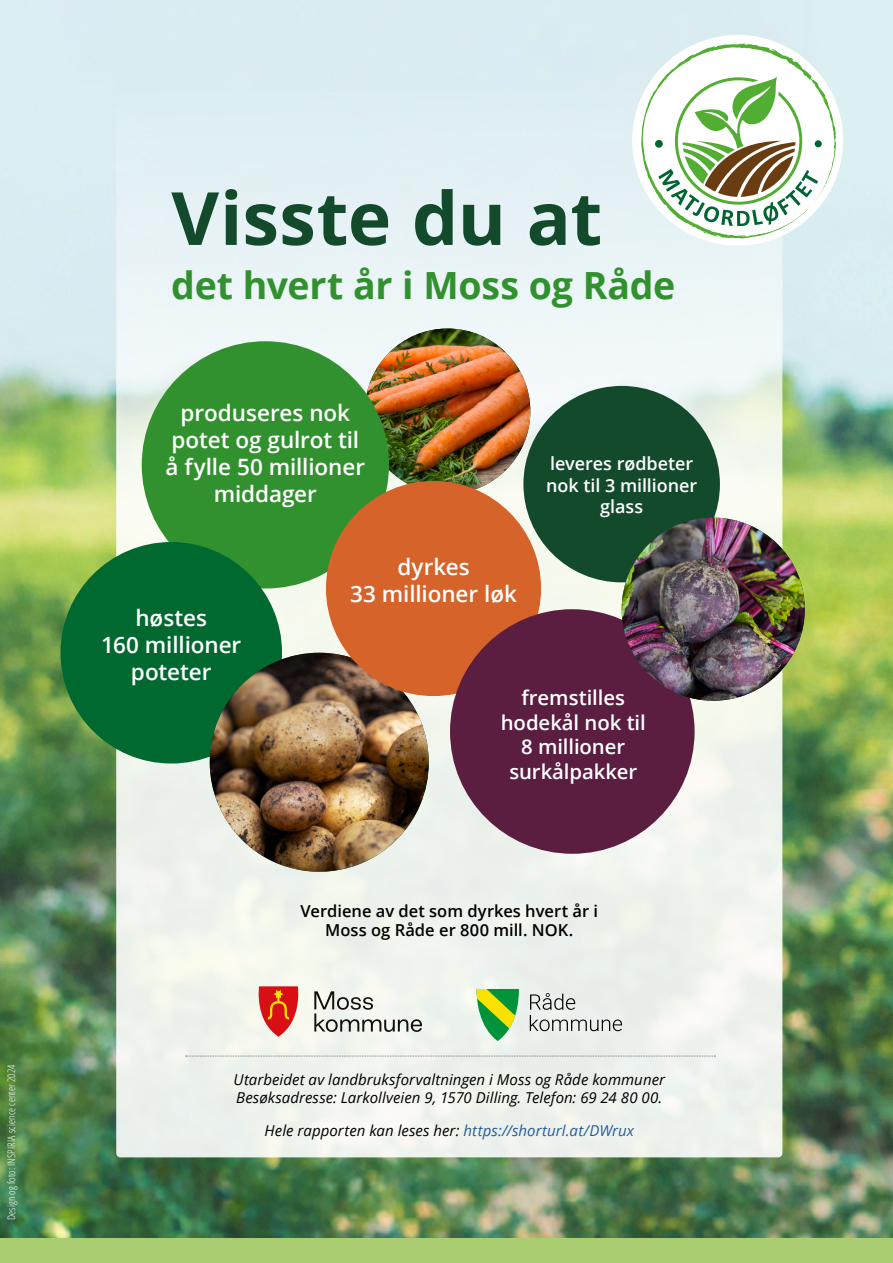
<style>
.page{position:relative;width:893px;height:1263px;background:#fff}
.page>*{position:absolute;margin:0;border:0;box-sizing:border-box;transform-origin:0 0}
.t1{font:700 73.5px "Open Sans";color:#134a2c}
.t2{font:700 37.5px "Open Sans";letter-spacing:-.005em;color:#32912f}
.t3{font:600 22.5px/27px "Open Sans";letter-spacing:-.005em;color:#fff;text-align:center}
.t4{font:600 20.4px/24.6px "Open Sans";letter-spacing:-.005em;color:#fff;text-align:center}
.t5{font:600 18px/21.6px "Open Sans";letter-spacing:-.005em;color:#fff;text-align:center}
.t6{font:600 16.5px/19.8px "Open Sans";letter-spacing:.005em;color:#000;text-align:center}
.t7{font:italic 15px/18px "Open Sans";letter-spacing:.005em;color:#000}
.t8{font:300 condensed 10.5px "Open Sans";letter-spacing:.02em;color:#fff}
.s1{color:#275b9b}
</style>
<div class="page">
<img style="left:0;top:0;width:893px;height:1239px">
<div style="left:116px;top:91px;width:666px;height:1066px;background:linear-gradient(to bottom,#e9f4f3,#f3f4ea);border-radius:4px"></div>
<div style="left:0;top:1239px;width:893px;height:24px;background:#aacd71"></div>
<svg style="left:617px;top:20px;width:241px;height:241px;background:#e1f0f3"></svg>
<svg style="left:641px;top:44px;width:195px;height:194px"></svg>
<svg style="left:257px;top:986px;width:46px;height:51px;background:#e56e60"></svg>
<svg style="left:314px;top:991px;width:108px;height:41px"></svg>
<svg style="left:530px;top:993px;width:92px;height:38px;background:#cacfcc"></svg>
<svg style="left:477px;top:989px;width:42px;height:52px;background:#85c25a"></svg>
<svg style="left:186px;top:1056px;width:529px;height:1px"></svg>
<img style="left:365px;top:328px;width:165px;height:166px;border-radius:83px">
<div style="left:142px;top:341px;width:247px;height:247px;background:#32912f;border-radius:50%"></div>
<div style="left:523px;top:386px;width:197px;height:196px;background:#134a2c;border-radius:50%"></div>
<div style="left:61px;top:542px;width:221px;height:221px;background:#00692f;border-radius:50%"></div>
<img style="left:210px;top:653px;width:219px;height:218px;border-radius:107px">
<div style="left:326px;top:481px;width:215px;height:215px;background:#d66329;border-radius:50%"></div>
<div style="left:450px;top:609px;width:245px;height:245px;background:#5b1d40;border-radius:50%"></div>
<img style="left:622px;top:518px;width:183px;height:183px;border-radius:92px">
<p class="t8" style="left:4px;top:1220px;width:157px;rotate:-90deg">Design og foto: INSPIRIA science center 2024</p>
<h1 class="t1" style="left:171px;top:166px;width:432px">Visste du at</h1>
<h2 class="t2" style="left:171px;top:259px;width:506px">det hvert år i Moss og Råde</h2>
<h3 class="t3" style="left:166px;top:399px;width:201px">produseres nok potet og gulrot til å fylle 50 millioner middager</h3>
<h3 class="t3" style="left:101px;top:603px;width:142px">høstes<br>160 millioner poteter</h3>
<h3 class="t3" style="left:350px;top:553px;width:168px">dyrkes<br>33 millioner løk</h3>
<p class="t5" style="left:546px;top:452px;width:153px">leveres rødbeter nok til 3 millioner glass</p>
<h3 class="t4" style="left:501px;top:685px;width:147px">fremstilles hodekål nok til<br>8 millioner surkålpakker</h3>
<p class="t6" style="left:301px;top:900px;width:299px">Verdiene av det som dyrkes hvert år i<br>Moss og Råde er 800 mill. NOK.</p>
<p class="t7" style="left:234px;top:1070px;width:433px">Utarbeidet av landbruksforvaltningen i Moss og Råde kommuner<br>Besøksadresse: Larkollveien 9, 1570 Dilling. Telefon: 69 24 80 00.</p>
<p class="t7" style="left:265px;top:1121px;width:371px">Hele rapporten kan leses her: <span class="s1">https://shorturl.at/DWrux</span></p>
</div>
